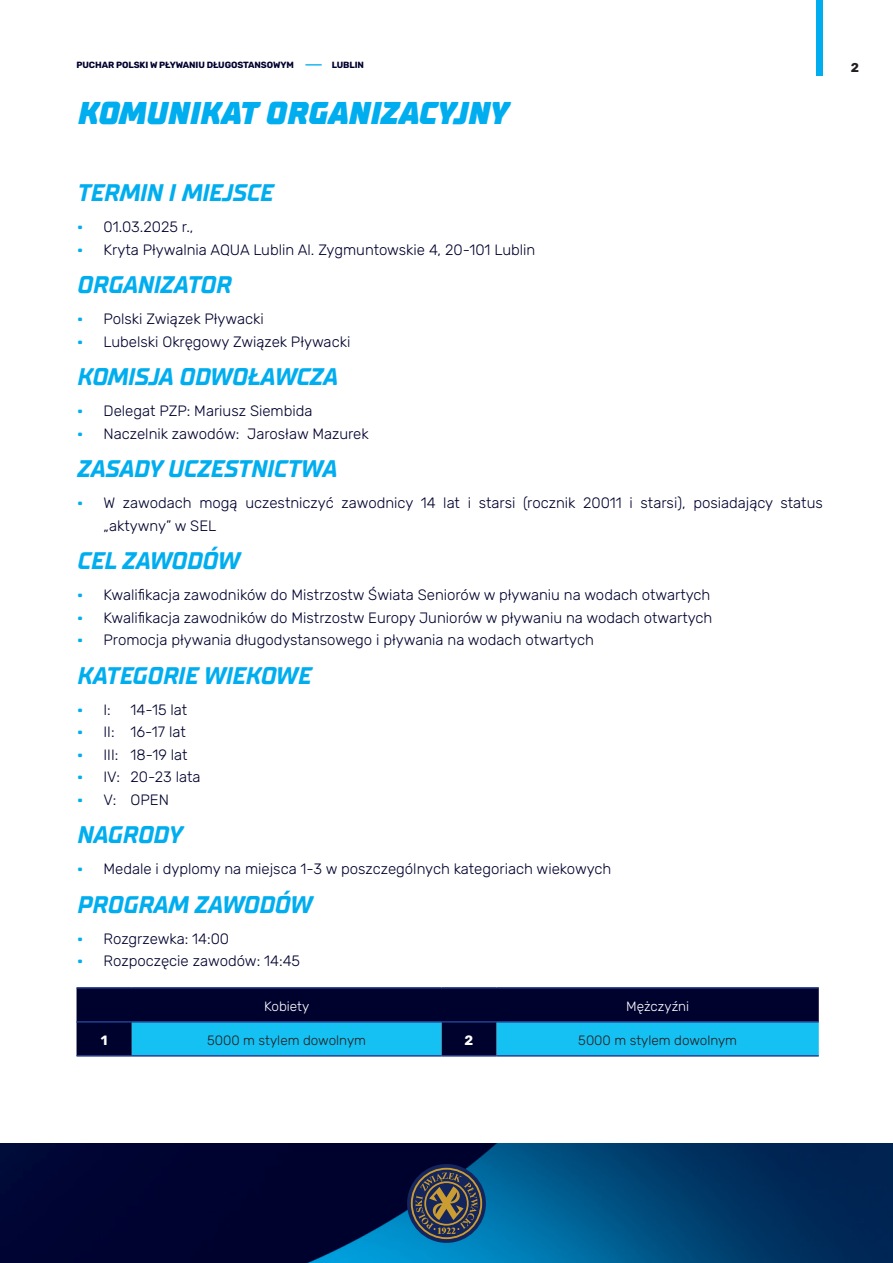
<style>
.page{position:relative;width:893px;height:1263px;background:#fff}
.page>*{position:absolute;margin:0;border:0;box-sizing:border-box;transform-origin:0 0}
.t1{font:italic 900 31.5px "TT Supermolot Neue";color:#00aeef}
.t2{font:italic 700 24px "TT Supermolot Neue";color:#00aeef}
.t3{font:300 15px/22.5px "Rubik";color:#00022e}
.t4{font:300 13.5px "Rubik";color:#231f20}
.t5{font:300 13.5px "Rubik";color:#fff}
.t6{font:700 13.5px "Rubik";color:#fff}
.t7{font:700 12.75px "Rubik";color:#231f20}
.t8{font:700 9px "Rubik";letter-spacing:-.01em;color:#00022e}
.s1{color:#00aeef}
.s2{font-family:"TT Supermolot Neue Exp";font-weight:900;color:#00aeef}
</style>
<div class="page">
<div style="left:816px;top:0;width:7px;height:75px;background:#00aeef"></div>
<img style="left:0;top:1144px;width:893px;height:119px">
<div style="left:407px;top:1164px;width:79px;height:79px;background:#14255d;border-radius:50%"></div>
<svg style="left:411px;top:1168px;width:71px;height:71px"></svg>
<div style="left:77px;top:988px;width:742px;height:67px;background:#00022e"></div>
<svg style="left:132px;top:1022px;width:687px;height:33px;background:#13aee0"></svg>
<hr style="left:77px;top:987px;width:55px;height:1px;background:#253f8e">
<hr style="left:441px;top:987px;width:56px;height:1px;background:#253f8e">
<hr style="left:77px;top:1021px;width:55px;height:1px;background:#253f8e">
<hr style="left:441px;top:1021px;width:56px;height:1px;background:#253f8e">
<hr style="left:77px;top:1055px;width:55px;height:2px;background:#253f8e">
<hr style="left:441px;top:1055px;width:56px;height:2px;background:#253f8e">
<hr style="left:132px;top:987px;width:309px;height:1px;background:#253f8e">
<hr style="left:497px;top:987px;width:322px;height:1px;background:#253f8e">
<hr style="left:132px;top:1021px;width:309px;height:1px;background:#253f8e">
<hr style="left:497px;top:1021px;width:322px;height:1px;background:#253f8e">
<hr style="left:132px;top:1055px;width:309px;height:2px;background:#253f8e">
<hr style="left:497px;top:1055px;width:322px;height:2px;background:#253f8e">
<p class="t8" style="left:77px;top:60px;width:289px">PUCHAR POLSKI W PŁYWANIU DŁUGOSTANSOWYM <span class="s1">-</span> LUBLIN</p>
<p class="t1" style="left:77px;top:94px;width:432px">KOMUNIKAT ORGANIZACYJNY</p>
<p class="t2" style="left:77px;top:178px;width:198px">TERMIN I MIEJSCE</p>
<p class="t3" style="left:77px;top:216px;width:118px"><span class="s2">•</span> 01.03.2025 r.,</p>
<p class="t3" style="left:77px;top:238px;width:460px"><span class="s2">•</span> Kryta Pływalnia AQUA Lublin Al. Zygmuntowskie 4, 20-101 Lublin</p>
<p class="t2" style="left:77px;top:270px;width:155px">ORGANIZATOR</p>
<p class="t3" style="left:77px;top:308px;width:189px"><span class="s2">•</span> Polski Związek Pływacki</p>
<p class="t3" style="left:77px;top:330px;width:275px"><span class="s2">•</span> Lubelski Okręgowy Związek Pływacki</p>
<p class="t2" style="left:77px;top:362px;width:262px">KOMISJA ODWOŁAWCZA</p>
<p class="t3" style="left:77px;top:400px;width:238px"><span class="s2">•</span> Delegat PZP: Mariusz Siembida</p>
<p class="t3" style="left:77px;top:422px;width:294px"><span class="s2">•</span> Naczelnik zawodów: Jarosław Mazurek</p>
<p class="t2" style="left:77px;top:454px;width:261px">ZASADY UCZESTNICTWA</p>
<p class="t3" style="left:104px;top:492px;width:721px;text-indent:-27px"><span class="s2">•</span> W zawodach mogą uczestniczyć zawodnicy 14 lat i starsi (rocznik 20011 i starsi), posiadający status „aktywny” w SEL</p>
<p class="t2" style="left:77px;top:546px;width:164px">CEL ZAWODÓW</p>
<p class="t3" style="left:77px;top:584px;width:635px"><span class="s2">•</span> Kwalifikacja zawodników do Mistrzostw Świata Seniorów w pływaniu na wodach otwartych</p>
<p class="t3" style="left:77px;top:606px;width:637px"><span class="s2">•</span> Kwalifikacja zawodników do Mistrzostw Europy Juniorów w pływaniu na wodach otwartych</p>
<p class="t3" style="left:77px;top:629px;width:519px"><span class="s2">•</span> Promocja pływania długodystansowego i pływania na wodach otwartych</p>
<p class="t2" style="left:77px;top:661px;width:235px">KATEGORIE WIEKOWE</p>
<p class="t3" style="left:77px;top:698px;width:36px"><span class="s2">•</span> I:</p>
<p class="t3" style="left:131px;top:698px;width:58px">14-15 lat</p>
<p class="t3" style="left:77px;top:721px;width:111px"><span class="s2">•</span> II: 16-17 lat</p>
<p class="t3" style="left:77px;top:743px;width:113px"><span class="s2">•</span> III: 18-19 lat</p>
<p class="t3" style="left:77px;top:766px;width:125px"><span class="s2">•</span> IV: 20-23 lata</p>
<p class="t3" style="left:77px;top:788px;width:94px"><span class="s2">•</span> V: OPEN</p>
<p class="t2" style="left:77px;top:820px;width:106px">NAGRODY</p>
<p class="t3" style="left:77px;top:858px;width:536px"><span class="s2">•</span> Medale i dyplomy na miejsca 1-3 w poszczególnych kategoriach wiekowych</p>
<p class="t2" style="left:77px;top:890px;width:236px">PROGRAM ZAWODÓW</p>
<p class="t3" style="left:77px;top:927px;width:154px"><span class="s2">•</span> Rozgrzewka: 14:00</p>
<p class="t3" style="left:77px;top:950px;width:225px"><span class="s2">•</span> Rozpoczęcie zawodów: 14:45</p>
<p class="t5" style="left:264px;top:999px;width:47px">Kobiety</p>
<p class="t5" style="left:626px;top:999px;width:65px">Mężczyźni</p>
<p class="t6" style="left:101px;top:1033px;width:8px">1</p>
<p class="t4" style="left:207px;top:1033px;width:160px">5000 m stylem dowolnym</p>
<p class="t6" style="left:465px;top:1033px;width:10px">2</p>
<p class="t4" style="left:578px;top:1033px;width:160px">5000 m stylem dowolnym</p>
<p class="t7" style="left:851px;top:60px;width:10px">2</p>
</div>
